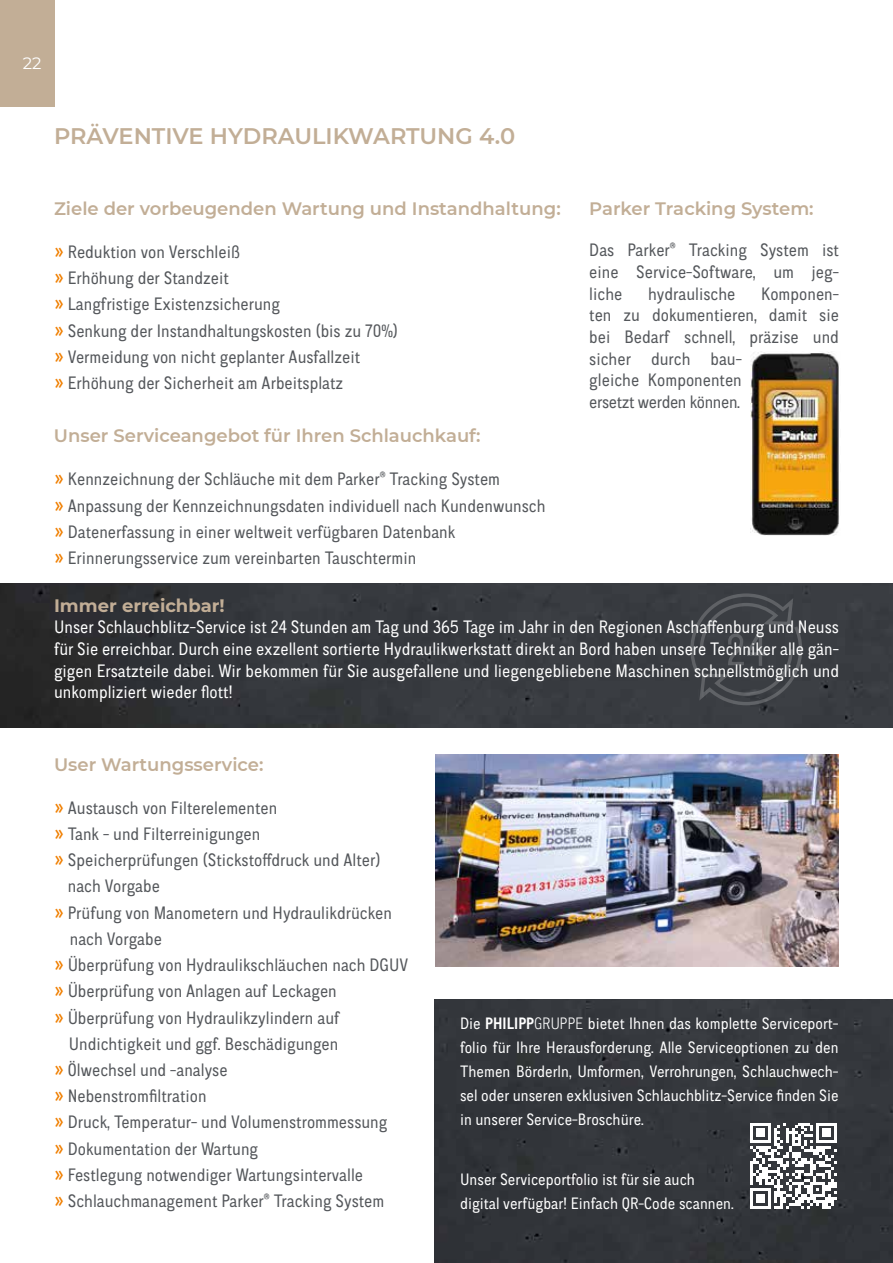
<style>
.page{position:relative;width:893px;height:1263px;background:#fff}
.page>*{position:absolute;margin:0;border:0;box-sizing:border-box;transform-origin:0 0}
.t1{font:600 22.5px "Montserrat";color:#c2ae96}
.t2{font:18px/26.2px "CA Normal";color:#54575b}
.t3{font:18px/21.6px "CA Normal";color:#fff;text-align:justify}
.t4{font:600 18px "Montserrat";color:#c2ae96}
.t5{font:700 18px "Montserrat";color:#c2ae96}
.t6{font:16.5px/24px "CA Normal";color:#fff;text-align:justify}
.t7{font:16.5px "Montserrat";color:#fff}
.s1{font-size:22.5px;color:#f07f00}
.s2{font-weight:700}
.s3{font-weight:300}
</style>
<div class="page">
<img style="left:0;top:583px;width:893px;height:680px">
<div style="left:0;top:0;width:54px;height:106px;background:#c2ae96"></div>
<svg style="left:750px;top:1123px;width:87px;height:86px"></svg>
<div style="left:0;top:729px;width:434px;height:534px;background:#fff"></div>
<svg style="left:690px;top:593px;width:112px;height:112px;background:#414449"></svg>
<div style="left:429px;top:729px;width:464px;height:269px;background:#fff"></div>
<img style="left:435px;top:754px;width:404px;height:212px">
<img style="left:751px;top:352px;width:88px;height:184px">
<p class="t7" style="left:23px;top:51px;width:20px">22</p>
<p class="t1" style="left:54px;top:120px;width:463px">PRÄVENTIVE HYDRAULIKWARTUNG 4.0</p>
<p class="t4" style="left:54px;top:196px;width:508px">Ziele der vorbeugenden Wartung und Instandhaltung:</p>
<p class="t2" style="left:54px;top:238px;width:346px"><span class="s1">»</span> Reduktion von Verschleiß<br><span class="s1">»</span> Erhöhung der Standzeit<br><span class="s1">»</span> Langfristige Existenzsicherung<br><span class="s1">»</span> Senkung der Instandhaltungskosten (bis zu 70%) <span class="s1">»</span> Vermeidung von nicht geplanter Ausfallzeit<br><span class="s1">»</span> Erhöhung der Sicherheit am Arbeitsplatz</p>
<p class="t4" style="left:589px;top:196px;width:226px">Parker Tracking System:</p>
<p class="t2" style="left:589px;top:239px;width:251px;line-height:21.6px;text-align:justify">Das Parker® Tracking System ist eine Service-Software, um jeg&shy;liche</p>
<p class="t2" style="left:589px;top:282px;width:251px;line-height:21.6px;text-indent:172px">Komponen&shy;ten zu dokumentieren, damit sie bei Bedarf schnell, präzise und sicher durch bau-<br>gleiche Komponenten<br>ersetzt werden können.</p>
<p class="t2" style="left:648px;top:280px;width:89px">hydraulische</p>
<p class="t4" style="left:54px;top:423px;width:428px">Unser Serviceangebot für Ihren Schlauchkauf:</p>
<p class="t2" style="left:54px;top:465px;width:493px"><span class="s1">»</span> Kennzeichnung der Schläuche mit dem Parker® Tracking System<br><span class="s1">»</span> Anpassung der Kennzeichnungsdaten individuell nach Kundenwunsch <span class="s1">»</span> Datenerfassung in einer weltweit verfügbaren Datenbank<br><span class="s1">»</span> Erinnerungsservice zum vereinbarten Tauschtermin</p>
<p class="t5" style="left:54px;top:592px;width:172px">Immer erreichbar!</p>
<p class="t3" style="left:54px;top:616px;width:786px">Unser Schlauchblitz-Service ist 24 Stunden am Tag und 365 Tage im Jahr in den Regionen Aschaffenburg und Neuss für Sie erreichbar. Durch eine exzellent sortierte Hydraulikwerkstatt direkt an Bord haben unsere Techniker alle gän&shy;gigen Ersatzteile dabei. Wir bekommen für Sie ausgefallene und liegengebliebene Maschinen schnellstmöglich und unkompliziert wieder flott!</p>
<p class="t4" style="left:54px;top:751px;width:211px">User Wartungsservice:</p>
<p class="t2" style="left:54px;top:794px;width:225px"><span class="s1">»</span> Austausch von Filterelementen</p>
<p class="t2" style="left:54px;top:820px;width:208px"><span class="s1">»</span> Tank - und Filterreinigungen</p>
<p class="t2" style="left:54px;top:846px;width:328px"><span class="s1">»</span> Speicherprüfungen (Stickstoffdruck und Alter)</p>
<p class="t2" style="left:68px;top:873px;width:94px">nach Vorgabe</p>
<p class="t2" style="left:54px;top:899px;width:340px"><span class="s1">»</span> Prüfung von Manometern und Hydraulikdrücken</p>
<p class="t2" style="left:70px;top:925px;width:94px">nach Vorgabe</p>
<p class="t2" style="left:54px;top:951px;width:356px"><span class="s1">»</span> Überprüfung von Hydraulikschläuchen nach DGUV</p>
<p class="t2" style="left:54px;top:977px;width:284px"><span class="s1">»</span> Überprüfung von Anlagen auf Leckagen</p>
<p class="t2" style="left:54px;top:1004px;width:288px"><span class="s1">»</span> Überprüfung von Hydraulikzylindern auf</p>
<p class="t2" style="left:69px;top:1030px;width:271px">Undichtigkeit und ggf. Beschädigungen</p>
<p class="t2" style="left:54px;top:1056px;width:175px"><span class="s1">»</span> Ölwechsel und -analyse</p>
<p class="t2" style="left:54px;top:1082px;width:154px"><span class="s1">»</span> Nebenstromfiltration</p>
<p class="t2" style="left:54px;top:1108px;width:335px"><span class="s1">»</span> Druck, Temperatur- und Volumenstrommessung</p>
<p class="t2" style="left:54px;top:1135px;width:206px"><span class="s1">»</span> Dokumentation der Wartung</p>
<p class="t2" style="left:54px;top:1161px;width:311px"><span class="s1">»</span> Festlegung notwendiger Wartungsintervalle</p>
<p class="t2" style="left:54px;top:1187px;width:332px"><span class="s1">»</span> Schlauchmanagement Parker® Tracking System</p>
<p class="t6" style="left:460px;top:1011px;width:380px">Die <span class="s2">PHILIPP</span><span class="s3">GRUPPE</span> bietet Ihnen das komplette Serviceport&shy;folio für Ihre Herausforderung. Alle Serviceoptionen zu den Themen Börderln, Umformen, Verrohrungen, Schlauchwech&shy;sel oder unseren exklusiven Schlauchblitz-Service finden Sie in unserer Service-Broschüre.</p>
<p class="t6" style="left:460px;top:1167px;width:275px">Unser Serviceportfolio ist für sie auch digital verfügbar! Einfach QR-Code scannen.</p>
</div>
